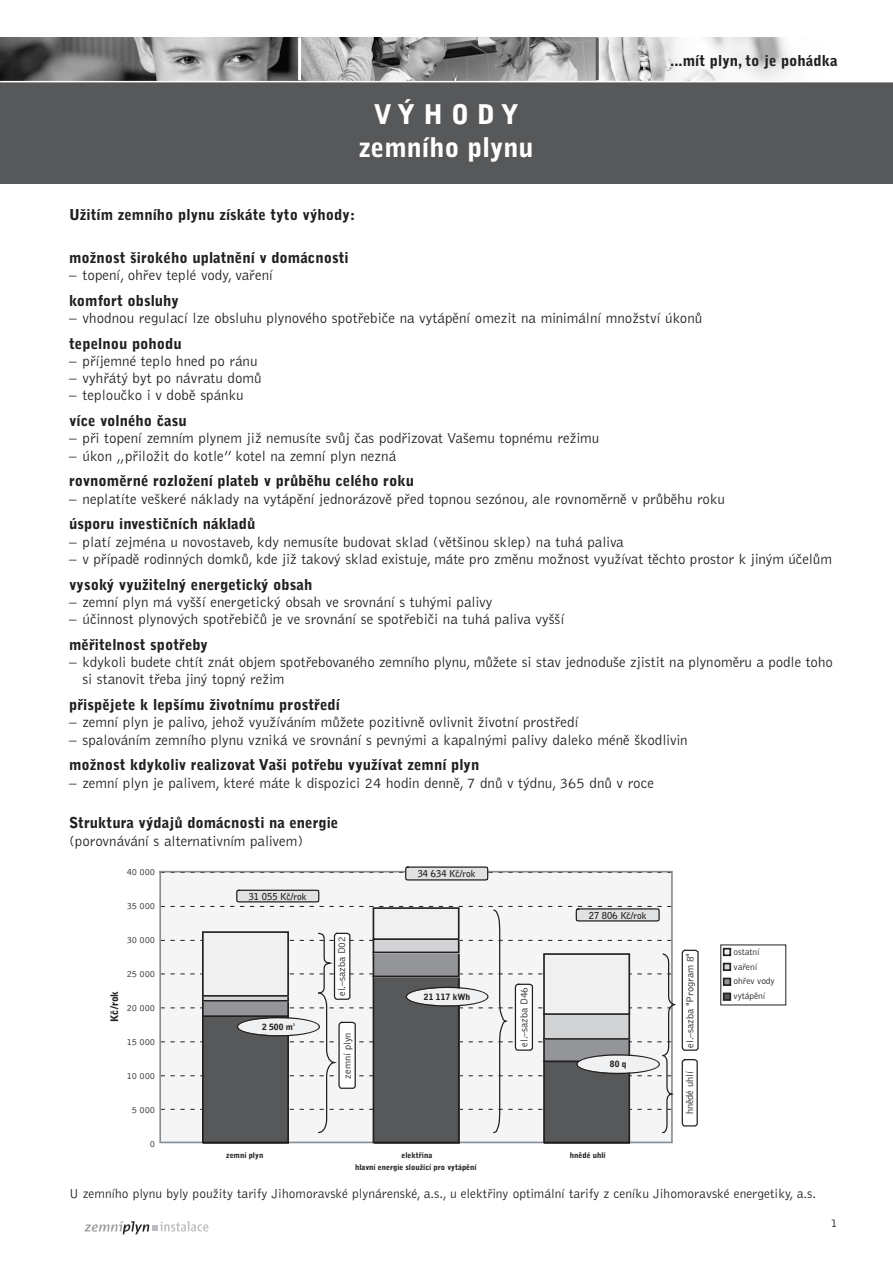
<style>
.page{position:relative;width:893px;height:1263px;background:#fff}
.page>*{position:absolute;margin:0;border:0;box-sizing:border-box;transform-origin:0 0}
.t1{font:900 27px/33px "Bell Gothic CE";color:#fff;text-align:center}
.t2{font:300 15px/17.2px "Bell Gothic CE";color:#231f20}
.t3{font:900 15px "Bell Gothic CE";color:#231f20}
.t4{font:300 13.5px "Bell Gothic CE";color:#231f20}
.t5{font:300 12px "Bell Gothic CE";color:#231f20}
.t6{font:300 10.35px "Bell Gothic CE";letter-spacing:-.01em;color:#231f20}
.t7{font:900 10.35px "Bell Gothic CE";color:#231f20}
.t8{font:300 9.45px/14.7px "Bell Gothic CE";letter-spacing:-.01em;color:#231f20}
.t9{font:700 9.45px "Bell Gothic CE";color:#231f20}
.t10{font:900 8.7px "Bell Gothic CE";color:#231f20}
.t11{font:900 7.8px "Bell Gothic CE";color:#231f20}
.t12{font:900 3.45px "Bell Gothic CE";color:#231f20}
</style>
<div class="page">
<svg style="left:84px;top:1221px;width:124px;height:13px"></svg>
<div style="left:0;top:81px;width:892px;height:102px;background:#57585a"></div>
<img style="left:0;top:38px;width:794px;height:42px">
<hr style="left:298px;top:38px;width:3px;height:42px;background:#fff">
<hr style="left:596px;top:38px;width:3px;height:42px;background:#57585a">
<hr style="left:0;top:81px;width:892px;height:1px;background:#fff">
<div style="left:161px;top:872px;width:512px;height:271px;background:#f5f5f6"></div>
<div style="left:159px;top:871px;width:514px;height:272px;border:2px solid #878f96"></div>
<div style="left:204px;top:1017px;width:85px;height:126px;background:#57585a"></div>
<div style="left:202px;top:1015px;width:87px;height:128px;border:2px solid #231f20"></div>
<div style="left:374px;top:977px;width:86px;height:166px;background:#57585a"></div>
<div style="left:373px;top:975px;width:87px;height:168px;border:2px solid #231f20"></div>
<div style="left:545px;top:1062px;width:85px;height:81px;background:#57585a"></div>
<div style="left:543px;top:1060px;width:87px;height:83px;border:2px solid #231f20"></div>
<div style="left:204px;top:1002px;width:85px;height:15px;background:#939598"></div>
<div style="left:202px;top:1000px;width:87px;height:17px;border:2px solid #231f20"></div>
<div style="left:374px;top:953px;width:86px;height:24px;background:#939598"></div>
<div style="left:373px;top:951px;width:87px;height:26px;border:2px solid #231f20"></div>
<div style="left:545px;top:1040px;width:85px;height:22px;background:#939598"></div>
<div style="left:543px;top:1038px;width:87px;height:24px;border:2px solid #231f20"></div>
<div style="left:204px;top:997px;width:85px;height:5px;background:#d2d3d5"></div>
<div style="left:202px;top:995px;width:87px;height:7px;border:2px solid #231f20"></div>
<div style="left:374px;top:940px;width:86px;height:13px;background:#d2d3d5"></div>
<div style="left:373px;top:938px;width:87px;height:15px;border:2px solid #231f20"></div>
<div style="left:545px;top:1015px;width:85px;height:25px;background:#d2d3d5"></div>
<div style="left:543px;top:1013px;width:87px;height:27px;border:2px solid #231f20"></div>
<div style="left:204px;top:933px;width:85px;height:64px;background:#f0f0f1"></div>
<div style="left:202px;top:931px;width:87px;height:66px;border:2px solid #231f20"></div>
<div style="left:374px;top:909px;width:86px;height:31px;background:#f0f0f1"></div>
<div style="left:373px;top:907px;width:87px;height:33px;border:2px solid #231f20"></div>
<div style="left:545px;top:955px;width:85px;height:60px;background:#f0f0f1"></div>
<div style="left:543px;top:953px;width:87px;height:62px;border:2px solid #231f20"></div>
<div style="left:723px;top:948px;width:8px;height:8px;border:2px solid #231f20"></div>
<div style="left:723px;top:963px;width:8px;height:8px;border:2px solid #231f20"></div>
<div style="left:723px;top:978px;width:8px;height:8px;border:2px solid #231f20"></div>
<div style="left:723px;top:992px;width:8px;height:9px;border:2px solid #231f20"></div>
<svg style="left:231px;top:932px;width:132px;height:202px"></svg>
<svg style="left:399px;top:906px;width:143px;height:228px"></svg>
<svg style="left:568px;top:949px;width:131px;height:185px"></svg>
<svg style="left:231px;top:889px;width:92px;height:18px"></svg>
<svg style="left:399px;top:866px;width:93px;height:15px"></svg>
<svg style="left:568px;top:906px;width:93px;height:16px"></svg>
<h1 class="t1" style="left:359px;top:100px;width:176px">V ¯ H O D Y zemního plynu</h1>
<p class="t3" style="left:670px;top:55px;width:169px">...mít plyn, to je pohádka</p>
<p class="t3" style="left:69px;top:208px;width:288px">UÏitím zemního plynu získáte tyto v˘hody:</p>
<p class="t3" style="left:69px;top:251px;width:281px">moÏnost ‰irokého uplatnûní v domácnosti</p>
<p class="t2" style="left:69px;top:267px;width:205px">– topení, ohfiev teplé vody, vafiení</p>
<p class="t3" style="left:69px;top:294px;width:111px">komfort obsluhy</p>
<p class="t2" style="left:69px;top:310px;width:635px">– vhodnou regulací lze obsluhu plynového spotfiebiãe na vytápûní omezit na minimální mnoÏství úkonÛ</p>
<p class="t3" style="left:69px;top:337px;width:114px">tepelnou pohodu</p>
<p class="t2" style="left:69px;top:353px;width:190px">– pfiíjemné teplo hned po ránu</p>
<p class="t2" style="left:69px;top:370px;width:194px">– vyhfiát˘ byt po návratu domÛ</p>
<p class="t2" style="left:69px;top:387px;width:176px">– teplouãko i v dobû spánku</p>
<p class="t3" style="left:69px;top:415px;width:119px">více volného ãasu</p>
<p class="t2" style="left:69px;top:430px;width:532px">– pfii topení zemním plynem jiÏ nemusíte svÛj ãas podfiizovat Va‰emu topnému reÏimu</p>
<p class="t2" style="left:69px;top:448px;width:329px">– úkon „pfiiloÏit do kotle” kotel na zemní plyn nezná</p>
<p class="t3" style="left:69px;top:475px;width:347px">rovnomûrné rozloÏení plateb v prÛbûhu celého roku</p>
<p class="t2" style="left:69px;top:491px;width:657px">– neplatíte ve‰keré náklady na vytápûní jednorázovû pfied topnou sezónou, ale rovnomûrnû v prÛbûhu roku</p>
<p class="t3" style="left:69px;top:518px;width:188px">úsporu investiãních nákladÛ</p>
<p class="t2" style="left:69px;top:534px;width:556px">– platí zejména u novostaveb, kdy nemusíte budovat sklad (vût‰inou sklep) na tuhá paliva</p>
<p class="t2" style="left:69px;top:551px;width:764px">– v pfiípadû rodinn˘ch domkÛ, kde jiÏ takov˘ sklad existuje, máte pro zmûnu moÏnost vyuÏívat tûchto prostor k jin˘m úãelÛm</p>
<p class="t3" style="left:69px;top:579px;width:245px">vysok˘ vyuÏiteln˘ energetick˘ obsah</p>
<p class="t2" style="left:69px;top:594px;width:425px">– zemní plyn má vy‰‰í energetick˘ obsah ve srovnání s tuh˘mi palivy</p>
<p class="t2" style="left:69px;top:611px;width:497px">– úãinnost plynov˘ch spotfiebiãÛ je ve srovnání se spotfiebiãi na tuhá paliva vy‰‰í</p>
<p class="t3" style="left:69px;top:639px;width:140px">mûfiitelnost spotfieby</p>
<p class="t2" style="left:82px;top:654px;width:752px;text-indent:-13px">– kdykoli budete chtít znát objem spotfiebovaného zemního plynu, mÛÏete si stav jednodu‰e zjistit na plynomûru a podle toho si stanovit tfieba jin˘ topn˘ reÏim</p>
<p class="t3" style="left:69px;top:699px;width:272px">pfiispûjete k lep‰ímu Ïivotnímu prostfiedí</p>
<p class="t2" style="left:69px;top:714px;width:511px">– zemní plyn je palivo, jehoÏ vyuÏíváním mÛÏete pozitivnû ovlivnit Ïivotní prostfiedí</p>
<p class="t2" style="left:69px;top:732px;width:620px">– spalováním zemního plynu vzniká ve srovnání s pevn˘mi a kapaln˘mi palivy daleko ménû ‰kodlivin</p>
<p class="t3" style="left:69px;top:759px;width:412px">moÏnost kdykoliv realizovat Va‰i potfiebu vyuÏívat zemní plyn</p>
<p class="t2" style="left:69px;top:775px;width:586px">– zemní plyn je palivem, které máte k dispozici 24 hodin dennû, 7 dnÛ v t˘dnu, 365 dnÛ v roce</p>
<p class="t3" style="left:69px;top:817px;width:271px">Struktura v˘dajÛ domácnosti na energie</p>
<p class="t2" style="left:69px;top:833px;width:236px">(porovnávání s alternativním palivem)</p>
<p class="t7" style="left:111px;top:1022px;width:33px;rotate:-90deg">Kã/rok</p>
<p class="t8" style="left:127px;top:865px;width:30px">40 000</p>
<p class="t8" style="left:127px;top:899px;width:30px">35 000</p>
<p class="t8" style="left:127px;top:933px;width:30px">30 000</p>
<p class="t8" style="left:127px;top:967px;width:30px">25 000</p>
<p class="t8" style="left:127px;top:1001px;width:30px">20 000</p>
<p class="t8" style="left:127px;top:1035px;width:30px">15 000</p>
<p class="t8" style="left:127px;top:1069px;width:30px">10 000</p>
<p class="t8" style="left:132px;top:1103px;width:25px">5 000</p>
<p class="t8" style="left:150px;top:1137px;width:7px">0</p>
<p class="t9" style="left:249px;top:891px;width:59px">31 055 Kã/rok</p>
<p class="t10" style="left:262px;top:1023px;width:33px">2 500 m</p>
<p class="t12" style="left:293px;top:1024px;width:3px">3</p>
<p class="t11" style="left:226px;top:1152px;width:39px">zemní plyn</p>
<p class="t6" style="left:338px;top:996px;width:61px;rotate:-90deg">el.–sazba D02</p>
<p class="t6" style="left:344px;top:1078px;width:47px;rotate:-90deg">zemní plyn</p>
<p class="t9" style="left:418px;top:868px;width:59px">34 634 Kã/rok</p>
<p class="t10" style="left:424px;top:993px;width:48px">21 117 kWh</p>
<p class="t6" style="left:520px;top:1047px;width:61px;rotate:-90deg">el.–sazba D46</p>
<p class="t9" style="left:589px;top:909px;width:59px">27 806 Kã/rok</p>
<p class="t10" style="left:610px;top:1061px;width:18px">80 q</p>
<p class="t11" style="left:402px;top:1152px;width:32px">elektfiina</p>
<p class="t11" style="left:570px;top:1152px;width:37px">hnûdé uhlí</p>
<p class="t11" style="left:355px;top:1164px;width:123px">hlavní energie slouÏící pro vytápûní</p>
<p class="t6" style="left:686px;top:1048px;width:96px;rotate:-90deg">el.–sazba "Program 8"</p>
<p class="t8" style="left:734px;top:945px;width:43px">ostatní vafiení ohfiev vody vytápûní</p>
<p class="t6" style="left:686px;top:1114px;width:44px;rotate:-90deg">hnûdé uhlí</p>
<p class="t4" style="left:69px;top:1189px;width:749px">U zemního plynu byly pouÏity tarify Jihomoravské plynárenské, a.s., u elektfiiny optimální tarify z ceníku Jihomoravské energetiky, a.s.</p>
<p class="t5" style="left:831px;top:1219px;width:8px">1</p>
</div>
